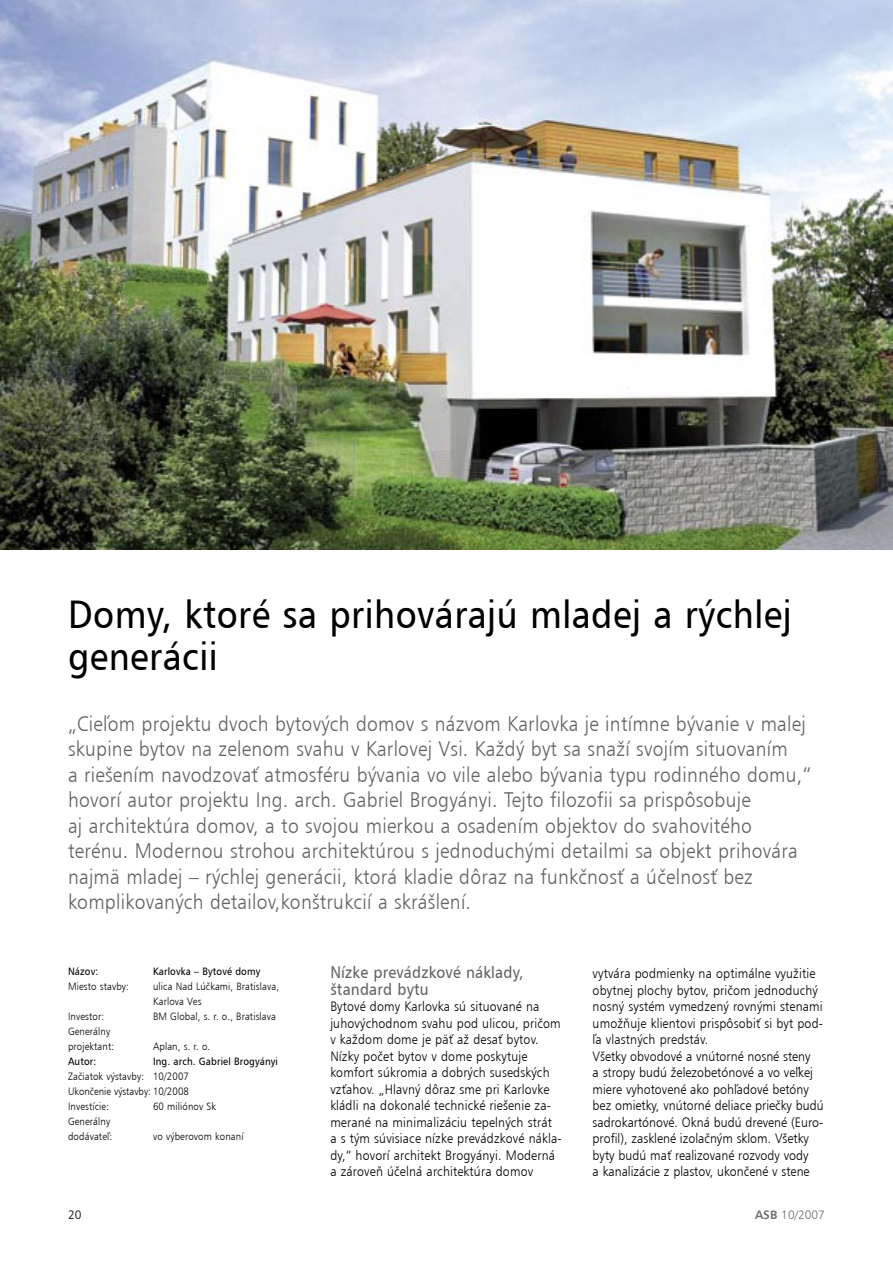
<style>
.page{position:relative;width:893px;height:1263px;background:#fff}
.page>*{position:absolute;margin:0;border:0;box-sizing:border-box;transform-origin:0 0}
.nadpis_najvacsi{font:39px/42px "Humanist 777 AT";letter-spacing:.015em;color:#000;scale:.92 1}
.perex{font:21px/25.5px "Humanist 777 AT Light";letter-spacing:.015em;color:#636363;scale:.92 1}
.medzititulok_chleba_new{font:16.5px/16.5px "Humanist 777 AT";letter-spacing:.015em;color:#636363;scale:.92 1}
.chleba{font:13.5px/16.5px "Humanist 777 AT Light";letter-spacing:.015em;color:#000;scale:.92 1}
.t1{font:12px "Humanist 777 AT Light";color:#6f6f6f}
.t2{font:12px "Humanist 777 AT Light";color:#000}
.text_pod_obrazok{font:10.5px/15px "Humanist 777 AT Light";letter-spacing:.015em;color:#000;scale:.92 1}
.text_pod_obrazok-2{font:10.5px "Humanist 777 AT";letter-spacing:.015em;color:#000;scale:.92 1}
.s1{font-family:"Humanist 777 AT Bold"}
</style>
<div class="page">
<img style="left:0;top:0;width:893px;height:549px">
<p class="nadpis_najvacsi" style="left:68px;top:594px;width:788px">Domy, ktoré sa prihovárajú mladej a rýchlej generácii</p>
<p class="perex" style="left:68px;top:711px;width:810px">„Cieľom projektu dvoch bytových domov s názvom Karlovka je intímne bývanie v malej skupine bytov na zelenom svahu v Karlovej Vsi. Každý byt sa snaží svojím situovaním<br>a riešením navodzovať atmosféru bývania vo vile alebo bývania typu rodinného domu,“ hovorí autor projektu Ing. arch. Gabriel Brogyányi. Tejto filozofii sa prispôsobuje<br>aj architektúra domov, a to svojou mierkou a osadením objektov do svahovitého terénu. Modernou strohou architektúrou s jednoduchými detailmi sa objekt prihovára najmä mladej – rýchlej generácii, ktorá kladie dôraz na funkčnosť a účelnosť bez komplikovaných detailov,konštrukcií a skrášlení.</p>
<p class="text_pod_obrazok-2" style="left:68px;top:965px;width:34px">Názov:</p>
<p class="text_pod_obrazok-2" style="left:153px;top:965px;width:118px">Karlovka – Bytové domy</p>
<p class="text_pod_obrazok" style="left:68px;top:979px;width:68px">Miesto stavby:</p>
<p class="text_pod_obrazok" style="left:153px;top:979px;width:138px">ulica Nad Lúčkami, Bratislava,<br>Karlova Ves</p>
<p class="text_pod_obrazok" style="left:68px;top:1009px;width:41px">Investor:</p>
<p class="text_pod_obrazok" style="left:153px;top:1009px;width:135px">BM Global, s. r. o., Bratislava</p>
<p class="text_pod_obrazok" style="left:68px;top:1024px;width:47px">Generálny</p>
<p class="text_pod_obrazok" style="left:68px;top:1039px;width:52px">projektant:</p>
<p class="text_pod_obrazok" style="left:153px;top:1039px;width:64px">Aplan, s. r. o.</p>
<p class="text_pod_obrazok-2" style="left:68px;top:1055px;width:32px">Autor:</p>
<p class="text_pod_obrazok-2" style="left:153px;top:1055px;width:137px">Ing. arch. Gabriel Brogyányi</p>
<p class="text_pod_obrazok" style="left:68px;top:1069px;width:133px">Začiatok výstavby: 10/2007</p>
<p class="text_pod_obrazok" style="left:68px;top:1084px;width:133px">Ukončenie výstavby: 10/2008</p>
<p class="text_pod_obrazok" style="left:68px;top:1099px;width:46px">Investície:</p>
<p class="text_pod_obrazok" style="left:153px;top:1099px;width:70px">60 miliónov Sk</p>
<p class="text_pod_obrazok" style="left:68px;top:1114px;width:47px">Generálny</p>
<p class="text_pod_obrazok" style="left:68px;top:1129px;width:50px">dodávateľ:</p>
<p class="text_pod_obrazok" style="left:153px;top:1129px;width:100px">vo výberovom konaní</p>
<p class="medzititulok_chleba_new" style="left:330px;top:964px;width:211px">Nízke prevádzkové náklady, štandard bytu</p>
<p class="chleba" style="left:330px;top:998px;width:253px">Bytové domy Karlovka sú situované na juhovýchodnom svahu pod ulicou, pričom v každom dome je päť až desať bytov.<br>Nízky počet bytov v dome poskytuje komfort súkromia a dobrých susedských vzťahov. „Hlavný dôraz sme pri Karlovke kládli na dokonalé technické riešenie za&shy;merané na minimalizáciu tepelných strát<br>a s tým súvisiace nízke prevádzkové nákla&shy;dy,“ hovorí architekt Brogyányi. Moderná a zároveň účelná architektúra domov</p>
<p class="chleba" style="left:593px;top:965px;width:252px">vytvára podmienky na optimálne využitie obytnej plochy bytov, pričom jednoduchý nosný systém vymedzený rovnými stenami umožňuje klientovi prispôsobiť si byt pod&shy;ľa vlastných predstáv.</p>
<p class="chleba" style="left:593px;top:1048px;width:253px">Všetky obvodové a vnútorné nosné steny<br>a stropy budú železobetónové a vo veľkej miere vyhotovené ako pohľadové betóny bez omietky, vnútorné deliace priečky budú sadrokartónové. Okná budú drevené (Euro&shy;profil), zasklené izolačným sklom. Všetky byty budú mať realizované rozvody vody<br>a kanalizácie z plastov, ukončené v stene</p>
<p class="t2" style="left:68px;top:1208px;width:15px">20</p>
<p class="t1" style="left:755px;top:1208px;width:71px"><span class="s1">ASB</span> 10/2007</p>
</div>
